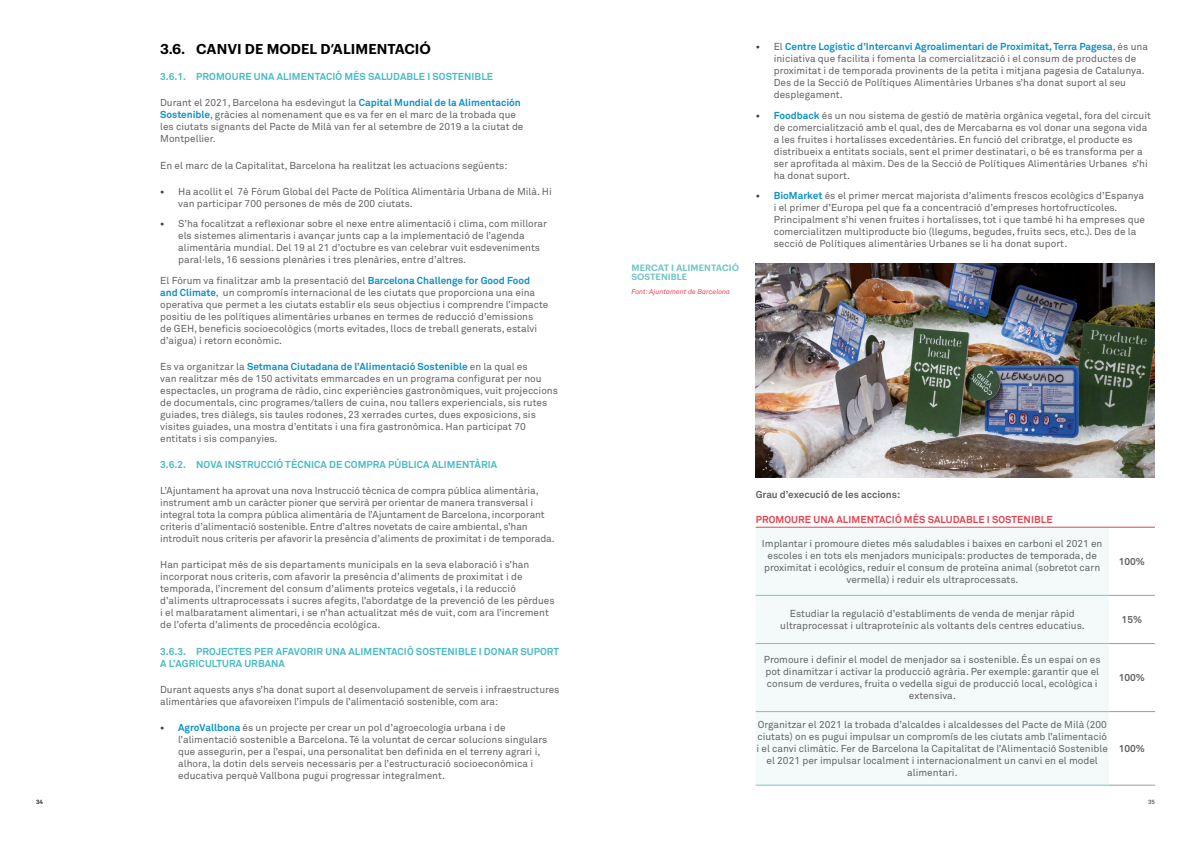
<style>
.page{position:relative;width:1191px;height:842px;background:#fff}
.page>*{position:absolute;margin:0;border:0;box-sizing:border-box;transform-origin:0 0}
.t1{font:600 14px "Graphik";letter-spacing:.005em;color:#000}
.t2{font:10px/12px "Akkurat Std";color:#646363}
.t3{font:700 10px/12px "Akkurat Std";letter-spacing:.01em;color:#46bbc2}
.t4{font:700 10px "Akkurat Std";letter-spacing:.01em;color:#e4424f}
.t5{font:700 10px "Akkurat Std";color:#646363}
.t6{font:600 9px/9px "Graphik";letter-spacing:.005em;color:#75c6c7}
.t7{font:italic 7px "Akkurat";color:#e4424f}
.t8{font:700 6px "Akkurat Std";color:#646363}
.s1{font-weight:700;color:#0d90c7}
.s2{font-weight:700;color:#3c3c3b}
</style>
<div class="page">
<div style="left:755px;top:528px;width:353px;height:257px;background:#f4fafa"></div>
<hr style="left:1108px;top:595px;width:47px;height:1px;background:#9d9d9c">
<hr style="left:1108px;top:643px;width:47px;height:1px;background:#9d9d9c">
<hr style="left:1108px;top:711px;width:47px;height:1px;background:#9d9d9c">
<hr style="left:1108px;top:785px;width:47px;height:1px;background:#9d9d9c">
<hr style="left:755px;top:595px;width:353px;height:1px;background:#75c6c7">
<hr style="left:755px;top:643px;width:353px;height:1px;background:#75c6c7">
<hr style="left:755px;top:711px;width:353px;height:1px;background:#75c6c7">
<hr style="left:755px;top:785px;width:353px;height:1px;background:#75c6c7">
<hr style="left:755px;top:527px;width:353px;height:1px;background:#e4424f">
<hr style="left:1108px;top:527px;width:47px;height:1px;background:#e4424f">
<img style="left:755px;top:264px;width:400px;height:213px">
<h1 class="t1" style="left:160px;top:38px;width:272px">3.6. CANVI DE MODEL D’ALIMENTACIÓ</h1>
<p class="t3" style="left:160px;top:71px;width:334px">3.6.1. PROMOURE UNA ALIMENTACIÓ MÉS SALUDABLE I SOSTENIBLE</p>
<p class="t2" style="left:160px;top:97px;width:365px">Durant el 2021, Barcelona ha esdevingut la <span class="s1">Capital Mundial de la Alimentación Sostenible</span>, gràcies al nomenament que es va fer en el marc de la trobada que les ciutats signants del Pacte de Milà van fer al setembre de 2019 a la ciutat de Montpellier.</p>
<p class="t2" style="left:160px;top:159px;width:349px">En el marc de la Capitalitat, Barcelona ha realitzat les actuacions següents:</p>
<p class="t2" style="left:178px;top:185px;width:375px;text-indent:-18px"><span class="s2">•</span> Ha acollit el 7è Fòrum Global del Pacte de Política Alimentària Urbana de Milà. Hi van participar 700 persones de més de 200 ciutats.</p>
<p class="t2" style="left:178px;top:218px;width:370px;text-indent:-18px"><span class="s2">•</span> S’ha focalitzat a reflexionar sobre el nexe entre alimentació i clima, com millorar els sistemes alimentaris i avançar junts cap a la implementació de l’agenda alimentària mundial. Del 19 al 21 d’octubre es van celebrar vuit esdeveniments paral·lels, 16 sessions plenàries i tres plenàries, entre d’altres.</p>
<p class="t2" style="left:160px;top:274px;width:390px">El Fòrum va finalitzar amb la presentació del <span class="s1">Barcelona Challenge for Good Food and Climate</span>, un compromís internacional de les ciutats que proporciona una eina operativa que permet a les ciutats establir els seus objectius i comprendre l’impacte positiu de les polítiques alimentàries urbanes en termes de reducció d’emissions<br>de GEH, beneficis socioecològics (morts evitades, llocs de treball generats, estalvi d’aigua) i retorn econòmic.</p>
<p class="t2" style="left:160px;top:360px;width:399px">Es va organitzar la <span class="s1">Setmana Ciutadana de l’Alimentació Sostenible</span> en la qual es<br>van realitzar més de 150 activitats emmarcades en un programa configurat per nou espectacles, un programa de ràdio, cinc experiències gastronòmiques, vuit projeccions de documentals, cinc programes/tallers de cuina, nou tallers experiencials, sis rutes guiades, tres diàlegs, sis taules rodones, 23 xerrades curtes, dues exposicions, sis visites guiades, una mostra d’entitats i una fira gastronòmica. Han participat 70 entitats i sis companyies.</p>
<p class="t3" style="left:160px;top:458px;width:338px">3.6.2. NOVA INSTRUCCIÓ TÈCNICA DE COMPRA PÚBLICA ALIMENTÀRIA</p>
<p class="t2" style="left:160px;top:485px;width:396px">L’Ajuntament ha aprovat una nova Instrucció tècnica de compra pública alimentària, instrument amb un caràcter pioner que servirà per orientar de manera transversal i integral tota la compra pública alimentària de l’Ajuntament de Barcelona, incorporant criteris d’alimentació sostenible. Entre d’altres novetats de caire ambiental, s’han introduït nous criteris per afavorir la presència d’aliments de proximitat i de temporada.</p>
<p class="t2" style="left:160px;top:559px;width:396px">Han participat més de sis departaments municipals en la seva elaboració i s’han incorporat nous criteris, com afavorir la presència d’aliments de proximitat i de temporada, l’increment del consum d’aliments proteics vegetals, i la reducció d’aliments ultraprocessats i sucres afegits, l’abordatge de la prevenció de les pèrdues i el malbaratament alimentari, i se n’han actualitzat més de vuit, com ara l’increment de l’oferta d’aliments de procedència ecològica.</p>
<p class="t3" style="left:160px;top:645px;width:400px">3.6.3. PROJECTES PER AFAVORIR UNA ALIMENTACIÓ SOSTENIBLE I DONAR SUPORT<br>A L’AGRICULTURA URBANA</p>
<p class="t2" style="left:160px;top:683px;width:401px">Durant aquests anys s’ha donat suport al desenvolupament de serveis i infraestructures alimentàries que afavoreixen l’impuls de l’alimentació sostenible, com ara:</p>
<p class="t2" style="left:178px;top:721px;width:370px;text-indent:-18px"><span class="s2">•</span> <span class="s1">AgroVallbona</span> és un projecte per crear un pol d’agroecologia urbana i de l’alimentació sostenible a Barcelona. Té la voluntat de cercar solucions singulars que assegurin, per a l’espai, una personalitat ben definida en el terreny agrari i, alhora, la dotin dels serveis necessaris per a l’estructuració socioeconòmica i educativa perquè Vallbona pugui progressar integralment.</p>
<p class="t6" style="left:631px;top:262px;width:109px">MERCAT I ALIMENTACIÓ<br>SOSTENIBLE</p>
<p class="t7" style="left:631px;top:288px;width:100px">Font: Ajuntament de Barcelona</p>
<p class="t2" style="left:773px;top:41px;width:376px;text-indent:-18px"><span class="s2">•</span> El <span class="s1">Centre Logístic d’Intercanvi Agroalimentari de Proximitat, Terra Pagesa</span>, és una iniciativa que facilita i fomenta la comercialització i el consum de productes de proximitat i de temporada provinents de la petita i mitjana pagesia de Catalunya.<br>Des de la Secció de Polítiques Alimentàries Urbanes s’ha donat suport al seu desplegament.</p>
<p class="t2" style="left:773px;top:109px;width:379px;text-indent:-18px"><span class="s2">•</span> <span class="s1">Foodback</span> és un nou sistema de gestió de matèria orgànica vegetal, fora del circuit de comercialització amb el qual, des de Mercabarna es vol donar una segona vida a les fruites i hortalisses excedentàries. En funció del cribratge, el producte es distribueix a entitats socials, sent el primer destinatari, o bé es transforma per a ser aprofitada al màxim. Des de la Secció de Polítiques Alimentàries Urbanes s’hi ha donat suport.</p>
<p class="t2" style="left:773px;top:190px;width:373px;text-indent:-18px"><span class="s2">•</span> <span class="s1">BioMarket</span> és el primer mercat majorista d’aliments frescos ecològics d’Espanya i el primer d’Europa pel que fa a concentració d’empreses hortofructícoles.<br>Principalment s’hi venen fruites i hortalisses, tot i que també hi ha empreses que comercialitzen multiproducte bio (llegums, begudes, fruits secs, etc.). Des de la secció de Polítiques alimentàries Urbanes se li ha donat suport.</p>
<p class="t5" style="left:755px;top:489px;width:146px">Grau d’execució de les accions:</p>
<p class="t4" style="left:755px;top:513px;width:298px">PROMOURE UNA ALIMENTACIÓ MÉS SALUDABLE I SOSTENIBLE</p>
<p class="t2" style="left:762px;top:538px;width:342px;text-align:center">Implantar i promoure dietes més saludables i baixes en carboni el 2021 en escoles i en tots els menjadors municipals: productes de temporada, de proximitat i ecològics, reduir el consum de proteïna animal (sobretot carn vermella) i reduir els ultraprocessats.</p>
<p class="t5" style="left:1118px;top:555px;width:28px">100%</p>
<p class="t2" style="left:780px;top:608px;width:306px;text-align:center">Estudiar la regulació d’establiments de venda de menjar ràpid ultraprocessat i ultraproteínic als voltants dels centres educatius.</p>
<p class="t5" style="left:1121px;top:614px;width:22px">15%</p>
<p class="t2" style="left:763px;top:654px;width:338px;text-align:center">Promoure i definir el model de menjador sa i sostenible. És un espai on es pot dinamitzar i activar la producció agrària. Per exemple: garantir que el consum de verdures, fruita o vedella sigui de producció local, ecològica i extensiva.</p>
<p class="t5" style="left:1118px;top:672px;width:28px">100%</p>
<p class="t2" style="left:756px;top:719px;width:353px;text-align:center">Organitzar el 2021 la trobada d’alcaldes i alcaldesses del Pacte de Milà (200 ciutats) on es pugui impulsar un compromís de les ciutats amb l’alimentació i el canvi climàtic. Fer de Barcelona la Capitalitat de l’Alimentació Sostenible el 2021 per impulsar localment i internacionalment un canvi en el model alimentari.</p>
<p class="t5" style="left:1118px;top:743px;width:28px">100%</p>
<p class="t8" style="left:36px;top:798px;width:8px">34</p>
<p class="t8" style="left:1148px;top:798px;width:8px">35</p>
</div>
